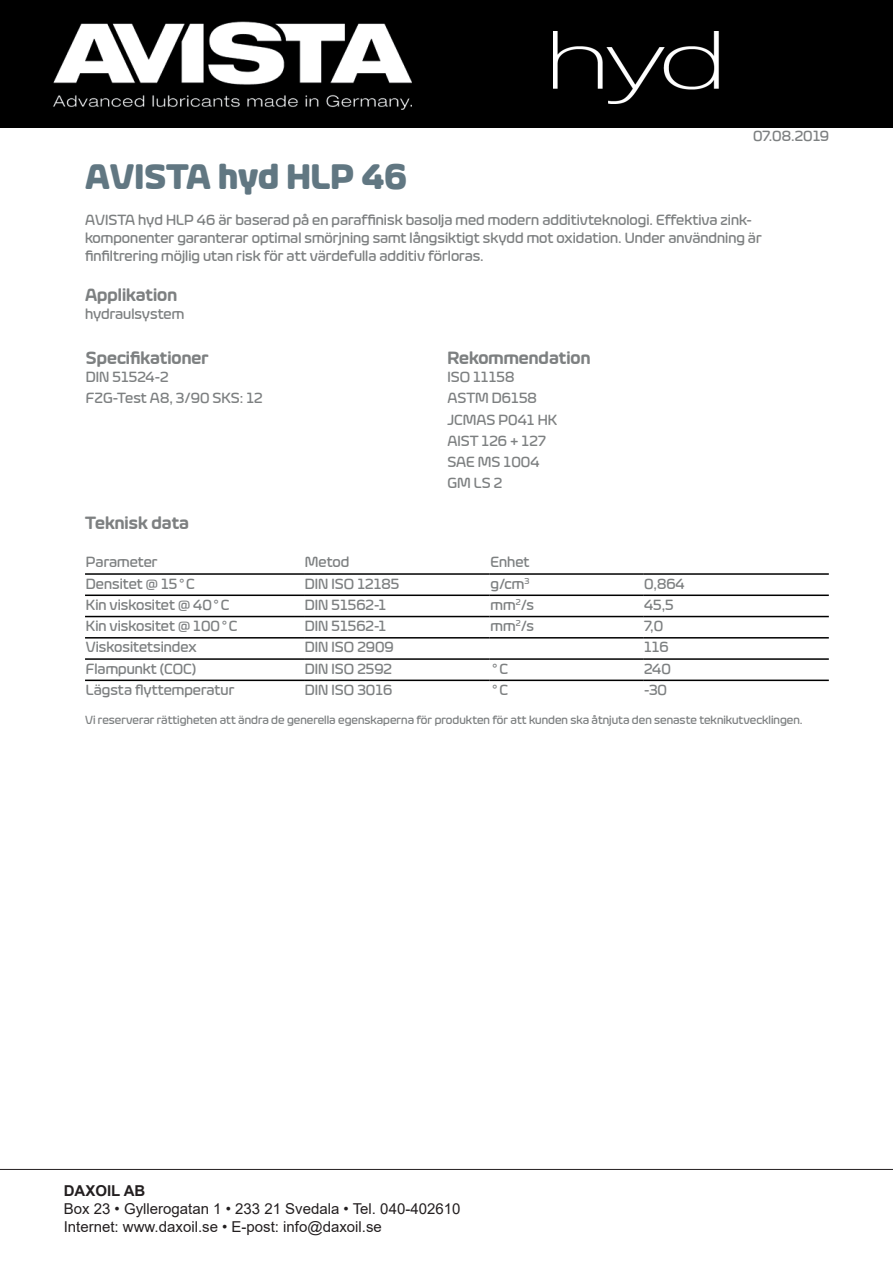
<style>
.page{position:relative;width:893px;height:1263px;background:#fff}
.page>*{position:absolute;margin:0;border:0;box-sizing:border-box;transform-origin:0 0}
.Rubrik{font:700 36px "Eurosoft W03";color:#617782}
.Underrubrik{font:600 18px "Eurosoft W03";color:#7d8081}
.Stycke{font:500 15px/18px "Eurosoft W03";color:#7d8081}
.t1{font:15px "Arial";color:#231f20}
.t2{font:700 15px "Arial";color:#231f20}
.Stycke-2{font:15px "Franklin Gothic";color:#7d8081}
.Stycke-3{font:500 12px "Eurosoft W03";color:#7d8081}
.s1{font-family:"Franklin Gothic";font-weight:400}
.s2{font-family:"Eurosoft W03";font-weight:500}
</style>
<div class="page">
<img style="left:0;top:0;width:893px;height:128px">
<hr style="left:0;top:1169px;width:893px;height:1px;background:#231f20">
<hr style="left:85px;top:573px;width:219px;height:2px;background:#000">
<hr style="left:304px;top:573px;width:186px;height:2px;background:#000">
<hr style="left:490px;top:573px;width:153px;height:2px;background:#000">
<hr style="left:643px;top:573px;width:186px;height:2px;background:#000">
<hr style="left:85px;top:594px;width:219px;height:2px;background:#000">
<hr style="left:304px;top:594px;width:186px;height:2px;background:#000">
<hr style="left:490px;top:594px;width:153px;height:2px;background:#000">
<hr style="left:643px;top:594px;width:186px;height:2px;background:#000">
<hr style="left:85px;top:616px;width:219px;height:1px;background:#000">
<hr style="left:304px;top:616px;width:186px;height:1px;background:#000">
<hr style="left:490px;top:616px;width:153px;height:1px;background:#000">
<hr style="left:643px;top:616px;width:186px;height:1px;background:#000">
<hr style="left:85px;top:637px;width:219px;height:1px;background:#000">
<hr style="left:304px;top:637px;width:186px;height:1px;background:#000">
<hr style="left:490px;top:637px;width:153px;height:1px;background:#000">
<hr style="left:643px;top:637px;width:186px;height:1px;background:#000">
<hr style="left:85px;top:658px;width:219px;height:2px;background:#000">
<hr style="left:304px;top:658px;width:186px;height:2px;background:#000">
<hr style="left:490px;top:658px;width:153px;height:2px;background:#000">
<hr style="left:643px;top:658px;width:186px;height:2px;background:#000">
<hr style="left:85px;top:680px;width:219px;height:1px;background:#000">
<hr style="left:304px;top:680px;width:186px;height:1px;background:#000">
<hr style="left:490px;top:680px;width:153px;height:1px;background:#000">
<hr style="left:643px;top:680px;width:186px;height:1px;background:#000">
<img style="left:553px;top:32px;width:257px;height:72px">
<p class="Stycke" style="left:753px;top:127px;width:78px">07.08.2019</p>
<p class="Rubrik" style="left:85px;top:155px;width:323px">AVISTA hyd HLP 46</p>
<p class="Stycke" style="left:85px;top:211px;width:678px">AVISTA hyd HLP 46 är baserad på en paraffinisk basolja med modern additivteknologi. Effektiva zink&shy;komponenter garanterar optimal smörjning samt långsiktigt skydd mot oxidation. Under användning är finfiltrering möjlig utan risk för att värdefulla additiv förloras.</p>
<p class="Underrubrik" style="left:85px;top:284px;width:94px">Applikation</p>
<p class="Stycke" style="left:85px;top:305px;width:101px">hydraulsystem</p>
<p class="Underrubrik" style="left:86px;top:347px;width:124px">Specifikationer</p>
<p class="Underrubrik" style="left:447px;top:347px;width:145px">Rekommendation</p>
<p class="Stycke" style="left:86px;top:368px;width:84px">DIN 51524-2</p>
<p class="Stycke" style="left:447px;top:368px;width:69px">ISO 11158</p>
<p class="Stycke" style="left:86px;top:389px;width:178px">FZG-Test A8, 3/90 SKS: 12</p>
<p class="Stycke" style="left:447px;top:389px;width:91px">ASTM D6158</p>
<p class="Stycke" style="left:447px;top:410px;width:112px">JCMAS P041 HK</p>
<p class="Stycke" style="left:447px;top:432px;width:100px">AIST 126 + 127</p>
<p class="Stycke" style="left:447px;top:453px;width:94px">SAE MS 1004</p>
<p class="Stycke" style="left:447px;top:474px;width:56px">GM LS 2</p>
<p class="Underrubrik" style="left:85px;top:512px;width:106px">Teknisk data</p>
<p class="Stycke" style="left:86px;top:553px;width:73px">Parameter</p>
<p class="Stycke" style="left:305px;top:553px;width:46px">Metod</p>
<p class="Stycke" style="left:491px;top:553px;width:41px">Enhet</p>
<p class="Stycke" style="left:86px;top:574px;width:110px">Densitet @ 15<span class="s1">°</span>C</p>
<p class="Stycke" style="left:305px;top:574px;width:96px">DIN ISO 12185</p>
<p class="Stycke" style="left:491px;top:574px;width:40px">g/cm<sup>3</sup></p>
<p class="Stycke" style="left:644px;top:574px;width:42px">0,864</p>
<p class="Stycke" style="left:86px;top:596px;width:145px">Kin viskositet @ 40<span class="s1">°</span>C</p>
<p class="Stycke" style="left:305px;top:596px;width:83px">DIN 51562-1</p>
<p class="Stycke" style="left:491px;top:596px;width:45px">mm<sup>2</sup>/s</p>
<p class="Stycke" style="left:644px;top:596px;width:31px">45,5</p>
<p class="Stycke" style="left:86px;top:617px;width:153px">Kin viskositet @ 100<span class="s1">°</span>C</p>
<p class="Stycke" style="left:305px;top:617px;width:83px">DIN 51562-1</p>
<p class="Stycke" style="left:491px;top:617px;width:45px">mm<sup>2</sup>/s</p>
<p class="Stycke" style="left:644px;top:617px;width:21px">7,0</p>
<p class="Stycke" style="left:86px;top:638px;width:112px">Viskositetsindex</p>
<p class="Stycke" style="left:305px;top:638px;width:90px">DIN ISO 2909</p>
<p class="Stycke" style="left:644px;top:638px;width:26px">116</p>
<p class="Stycke" style="left:86px;top:659px;width:112px">Flampunkt (COC)</p>
<p class="Stycke" style="left:305px;top:659px;width:89px">DIN ISO 2592</p>
<p class="Stycke-2" style="left:491px;top:659px;width:19px">°<span class="s2">C</span></p>
<p class="Stycke" style="left:644px;top:659px;width:28px">240</p>
<p class="Stycke" style="left:86px;top:681px;width:150px">Lägsta flyttemperatur</p>
<p class="Stycke" style="left:305px;top:681px;width:89px">DIN ISO 3016</p>
<p class="Stycke-2" style="left:491px;top:680px;width:19px">°<span class="s2">C</span></p>
<p class="Stycke" style="left:644px;top:681px;width:25px">-30</p>
<p class="Stycke-3" style="left:85px;top:713px;width:719px">Vi reserverar rättigheten att ändra de generella egenskaperna för produkten för att kunden ska åtnjuta den senaste teknikutvecklingen.</p>
<p class="t2" style="left:64px;top:1180px;width:83px">DAXOIL AB</p>
<p class="t1" style="left:64px;top:1199px;width:398px">Box 23 • Gyllerogatan 1 • 233 21 Svedala • Tel. 040-402610</p>
<p class="t1" style="left:64px;top:1217px;width:320px">Internet: www.daxoil.se • E-post: info@daxoil.se</p>
</div>
